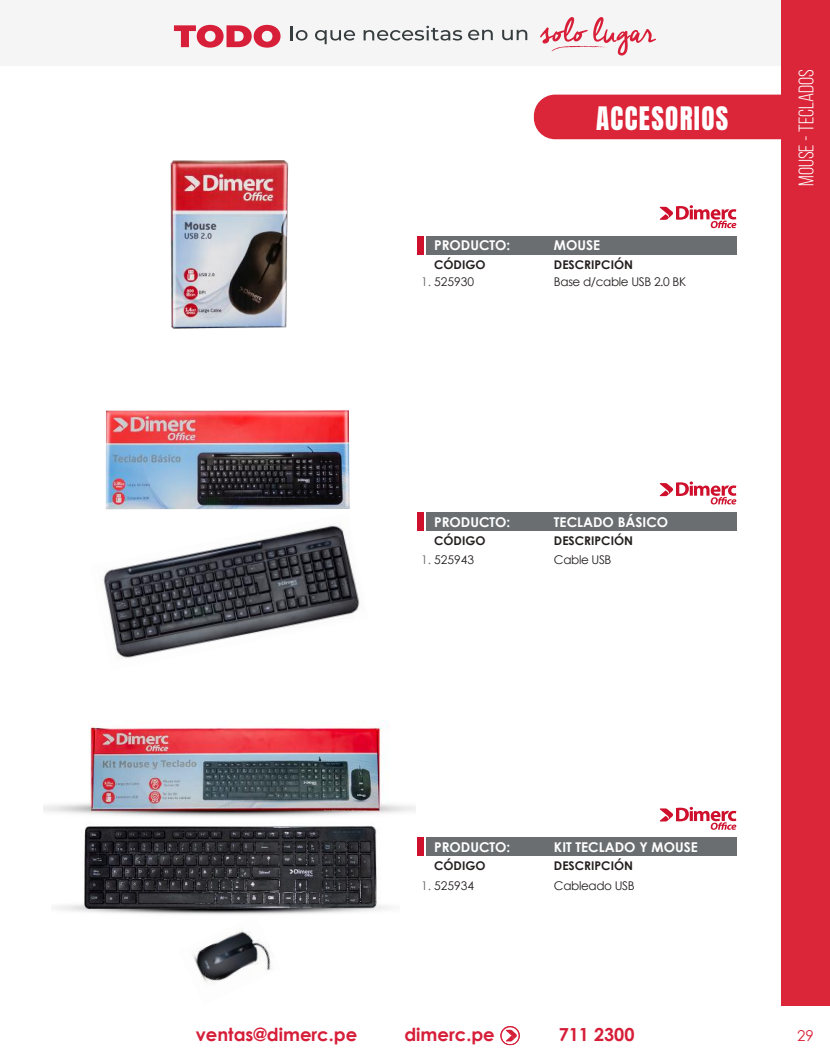
<style>
.page{position:relative;width:830px;height:1063px;background:#fff}
.page>*{position:absolute;margin:0;border:0;box-sizing:border-box;transform-origin:0 0}
.t1{font:27px "Anton";letter-spacing:.05em;color:#fff}
.t2{font:21px "Bebas Neue";color:#fff}
.t3{font:700 18px "Century Gothic";color:#d61e39}
.t4{font:15px "Century Gothic";color:#db2539}
.t5{font:700 13.5px "Century Gothic";color:#fff}
.t6{font:12px "Century Gothic";letter-spacing:-.03em;color:#241f1f}
.t7{font:700 12px "Century Gothic";color:#241f1f}
.s1{color:#656365}
</style>
<div class="page">
<div style="left:0;top:0;width:829px;height:66px;background:#f6f5f5"></div>
<svg style="left:174px;top:25px;width:106px;height:23px"></svg>
<svg style="left:291px;top:26px;width:16px;height:15px"></svg>
<svg style="left:315px;top:30px;width:40px;height:14px"></svg>
<svg style="left:363px;top:26px;width:99px;height:15px"></svg>
<svg style="left:468px;top:30px;width:24px;height:10px"></svg>
<svg style="left:502px;top:30px;width:25px;height:10px"></svg>
<svg style="left:540px;top:17px;width:115px;height:39px"></svg>
<div style="left:780px;top:0;width:49px;height:1006px;background:#db2539"></div>
<svg style="left:500px;top:1026px;width:19px;height:19px"></svg>
<div style="left:417px;top:236px;width:6px;height:19px;background:#cf102d"></div>
<div style="left:426px;top:236px;width:310px;height:19px;background:#6a6e71"></div>
<svg style="left:659px;top:205px;width:77px;height:23px"></svg>
<div style="left:417px;top:512px;width:6px;height:19px;background:#cf102d"></div>
<div style="left:426px;top:512px;width:310px;height:19px;background:#6a6e71"></div>
<svg style="left:659px;top:481px;width:77px;height:23px"></svg>
<div style="left:417px;top:837px;width:6px;height:19px;background:#cf102d"></div>
<div style="left:426px;top:837px;width:310px;height:19px;background:#6a6e71"></div>
<svg style="left:659px;top:807px;width:77px;height:23px"></svg>
<img style="left:170px;top:160px;width:119px;height:169px">
<div style="left:533px;top:95px;width:271px;height:44px;background:#db2539;border-radius:21px"></div>
<img style="left:103px;top:525px;width:257px;height:133px">
<img style="left:105px;top:410px;width:245px;height:100px">
<img style="left:43px;top:721px;width:372px;height:96px">
<img style="left:54px;top:826px;width:336px;height:89px">
<img style="left:193px;top:931px;width:78px;height:51px">
<h1 class="t1" style="left:596px;top:105px;width:134px">ACCESORIOS</h1>
<p class="t5" style="left:434px;top:235px;width:78px">PRODUCTO:</p>
<p class="t5" style="left:553px;top:235px;width:48px">MOUSE</p>
<p class="t7" style="left:434px;top:255px;width:53px">CÓDIGO</p>
<p class="t7" style="left:553px;top:255px;width:80px">DESCRIPCIÓN</p>
<p class="t6" style="left:553px;top:273px;width:134px">Base d/cable USB 2.0 BK</p>
<p class="t6" style="left:421px;top:273px;width:54px"><span class="s1">1.</span> 525930</p>
<h2 class="t2" style="left:794px;top:186px;width:118px;rotate:-90deg">MOUSE - TECLADOS</h2>
<p class="t5" style="left:434px;top:511px;width:78px">PRODUCTO:</p>
<p class="t5" style="left:553px;top:511px;width:116px">TECLADO BÁSICO</p>
<p class="t7" style="left:434px;top:531px;width:53px">CÓDIGO</p>
<p class="t7" style="left:553px;top:531px;width:80px">DESCRIPCIÓN</p>
<p class="t6" style="left:553px;top:552px;width:59px">Cable USB</p>
<p class="t6" style="left:421px;top:552px;width:54px"><span class="s1">1.</span> 525943</p>
<p class="t5" style="left:434px;top:837px;width:78px">PRODUCTO:</p>
<p class="t5" style="left:553px;top:837px;width:145px">KIT TECLADO Y MOUSE</p>
<p class="t7" style="left:434px;top:857px;width:53px">CÓDIGO</p>
<p class="t7" style="left:553px;top:857px;width:80px">DESCRIPCIÓN</p>
<p class="t6" style="left:553px;top:877px;width:82px">Cableado USB</p>
<p class="t6" style="left:421px;top:877px;width:54px"><span class="s1">1.</span> 525934</p>
<h3 class="t3" style="left:196px;top:1020px;width:163px">ventas@dimerc.pe</h3>
<h3 class="t3" style="left:404px;top:1020px;width:92px">dimerc.pe</h3>
<h3 class="t3" style="left:558px;top:1020px;width:77px">711 2300</h3>
<p class="t4" style="left:796px;top:1025px;width:18px">29</p>
</div>
